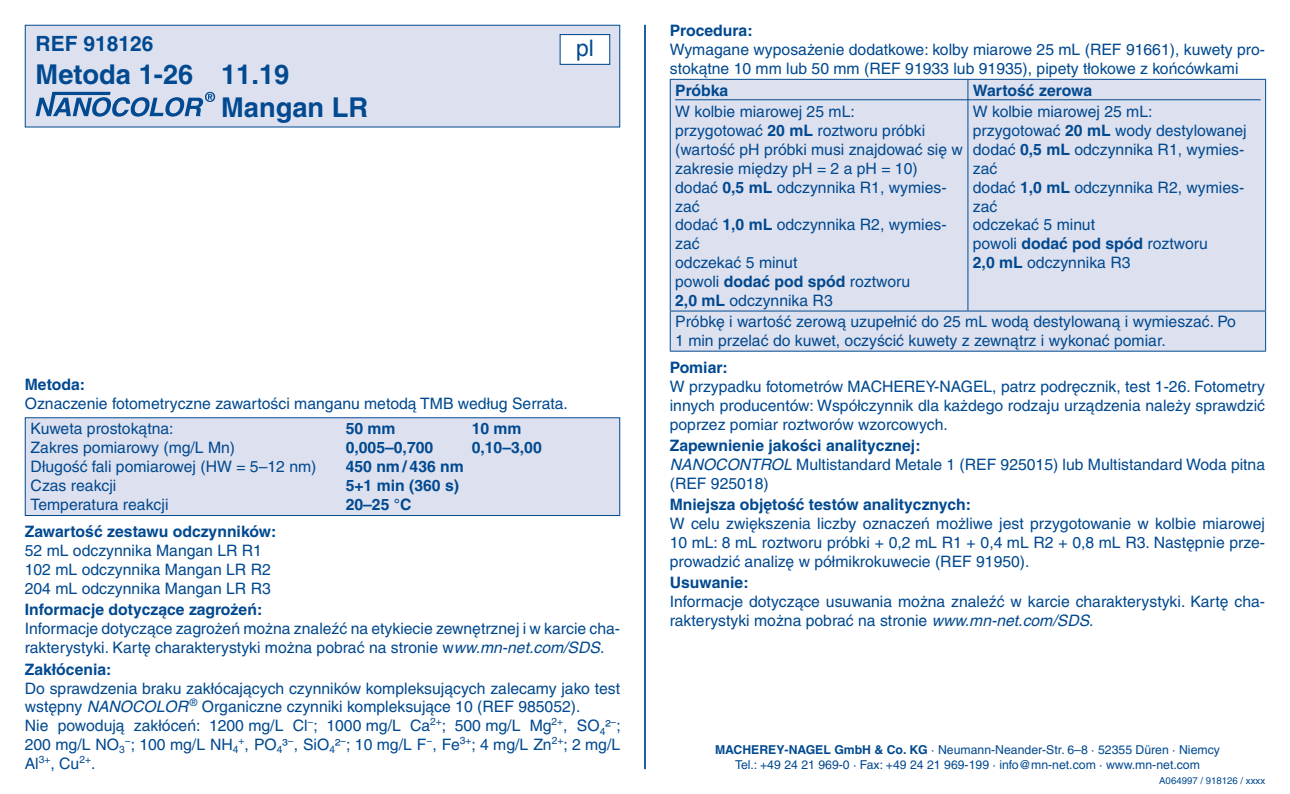
<style>
.page{position:relative;width:1290px;height:794px;background:#fff}
.page>*{position:absolute;margin:0;border:0;box-sizing:border-box;transform-origin:0 0}
.t1{font:700 27.3px/32.9px "Helvetica LT Pro";color:#014990}
.t2{font:22.75px "Helvetica";color:#014990}
.t3{font:700 21px "Helvetica LT Pro";color:#014990}
.t4{font:15.75px/18.9px "Helvetica LT Pro";color:#014990}
.t5{font:700 15.75px "Helvetica LT Pro";color:#014990}
.t6{font:12.25px/14.7px "Helvetica LT Pro";color:#014990;text-align:center}
.t7{font:9.62px "Helvetica LT Pro";color:#014990}
.s1{font-style:italic}
.s2{font-weight:700}
</style>
<div class="page">
<hr style="left:644px;top:25px;width:2px;height:744px;background:#014990">
<div style="left:25px;top:25px;width:595px;height:102px;background:#dde1ef"></div>
<svg style="left:36px;top:92px;width:179px;height:25px"></svg>
<div style="left:25px;top:25px;width:595px;height:102px;border:1px solid #014990"></div>
<div style="left:560px;top:35px;width:50px;height:29px;background:#fff"></div>
<div style="left:560px;top:34px;width:50px;height:31px;border:1px solid #014990"></div>
<div style="left:25px;top:418px;width:595px;height:97px;background:#dde1ef"></div>
<div style="left:25px;top:417px;width:595px;height:99px;border:1px solid #014990"></div>
<div style="left:671px;top:80px;width:594px;height:271px;background:#dde1ef"></div>
<hr style="left:670px;top:79px;width:298px;height:1px;background:#014990">
<hr style="left:670px;top:80px;width:1px;height:230px;background:#014990">
<hr style="left:968px;top:79px;width:298px;height:1px;background:#014990">
<hr style="left:967px;top:80px;width:1px;height:230px;background:#014990">
<hr style="left:1265px;top:80px;width:1px;height:230px;background:#014990">
<hr style="left:670px;top:311px;width:1px;height:40px;background:#014990">
<hr style="left:1265px;top:311px;width:1px;height:40px;background:#014990">
<hr style="left:670px;top:351px;width:298px;height:1px;background:#014990">
<hr style="left:968px;top:351px;width:298px;height:1px;background:#014990">
<hr style="left:670px;top:310px;width:298px;height:1px;background:#014990">
<hr style="left:968px;top:310px;width:298px;height:1px;background:#014990">
<hr style="left:675px;top:99px;width:298px;height:1px;background:#014990">
<hr style="left:973px;top:99px;width:287px;height:1px;background:#014990">
<h3 class="t3" style="left:36px;top:30px;width:119px">REF 918126</h3>
<h1 class="t1" style="left:221px;top:58px;width:149px;text-indent:-185px">Metoda 1‑26 11.19<br>Mangan LR</h1>
<h2 class="t2" style="left:576px;top:30px;width:19px">pl</h2>
<p class="t5" style="left:25px;top:375px;width:62px">Metoda:</p>
<p class="t4" style="left:31px;top:391px;width:539px;line-height:25.2px;text-indent:-6px">Oznaczenie fotometryczne zawartości manganu metodą TMB według Serrata.<br>Kuweta prostokątna:</p>
<p class="t5" style="left:346px;top:419px;width:51px">50 mm</p>
<p class="t5" style="left:472px;top:419px;width:51px">10 mm</p>
<p class="t4" style="left:31px;top:438px;width:206px">Zakres pomiarowy (mg/L Mn)</p>
<p class="t5" style="left:346px;top:438px;width:89px">0,005–0,700</p>
<p class="t5" style="left:472px;top:438px;width:72px">0,10–3,00</p>
<p class="t4" style="left:31px;top:457px;width:287px">Długość fali pomiarowej (HW = 5–12 nm)</p>
<p class="t5" style="left:346px;top:457px;width:120px">450 nm / 436 nm</p>
<p class="t4" style="left:31px;top:476px;width:87px">Czas reakcji</p>
<p class="t5" style="left:346px;top:476px;width:115px">5+1 min (360 s)</p>
<p class="t4" style="left:31px;top:495px;width:139px">Temperatura reakcji</p>
<p class="t5" style="left:346px;top:495px;width:67px">20–25 °C</p>
<p class="t5" style="left:25px;top:522px;width:253px">Zawartość zestawu odczynników:</p>
<p class="t4" style="left:25px;top:541px;width:247px">52 mL odczynnika Mangan LR R1<br>102 mL odczynnika Mangan LR R2<br>204 mL odczynnika Mangan LR R3</p>
<p class="t5" style="left:25px;top:600px;width:239px">Informacje dotyczące zagrożeń:</p>
<p class="t4" style="left:25px;top:619px;width:597px">Informacje dotyczące zagrożeń można znaleźć na etykiecie zewnętrznej i w karcie cha&shy;rakterystyki. Kartę charakterystyki można pobrać na stronie w<span class="s1">ww.mn‑net.com/SDS</span>.</p>
<p class="t5" style="left:25px;top:659px;width:88px">Zakłócenia:</p>
<p class="t4" style="left:25px;top:678px;width:598px">Do sprawdzenia braku zakłócających czynników kompleksujących zalecamy jako test wstępny <span class="s1">NANOCOLOR</span> <sup>®</sup> Organiczne czynniki kompleksujące 10 (REF 985052).<br>Nie powodują zakłóceń: 1200 mg/L Cl<sup>−</sup>; 1000 mg/L Ca<sup>2+</sup>; 500 mg/L Mg<sup>2+</sup>, SO<sub>4</sub>²<sup>−</sup>; 200 mg/L NO<sub>3</sub><sup>−</sup>; 100 mg/L NH<sub>4</sub><sup>+</sup>, PO<sub>4</sub>³<sup>−</sup>, SiO<sub>4</sub>²<sup>−</sup>; 10 mg/L F<sup>−</sup>, Fe<sup>3+</sup>; 4 mg/L Zn<sup>2+</sup>; 2 mg/L Al<sup>3+</sup>, Cu<sup>2+</sup>.</p>
<p class="t5" style="left:670px;top:21px;width:84px">Procedura:</p>
<p class="t4" style="left:670px;top:40px;width:597px">Wymagane wyposażenie dodatkowe: kolby miarowe 25 mL (REF 91661), kuwety pro&shy;stokątne 10 mm lub 50 mm (REF 91933 lub 91935), pipety tłokowe z końcówkami</p>
<p class="t5" style="left:675px;top:80px;width:55px">Próbka</p>
<p class="t4" style="left:675px;top:102px;width:289px">W kolbie miarowej 25 mL:<br>przygotować <span class="s2">20 mL</span> roztworu próbki (wartość pH próbki musi znajdować się w zakresie między pH = 2 a pH = 10) dodać <span class="s2">0,5 mL</span> odczynnika R1, wymies&shy;zać<br>dodać <span class="s2">1,0 mL</span> odczynnika R2, wymies&shy;zać<br>odczekać 5 minut<br>powoli <span class="s2">dodać pod spód</span> roztworu<br><span class="s2">2,0 mL</span> odczynnika R3</p>
<p class="t5" style="left:973px;top:80px;width:121px">Wartość zerowa</p>
<p class="t4" style="left:973px;top:102px;width:275px">W kolbie miarowej 25 mL:<br>przygotować <span class="s2">20 mL</span> wody destylowanej dodać <span class="s2">0,5 mL</span> odczynnika R1, wymies&shy;zać<br>dodać <span class="s2">1,0 mL</span> odczynnika R2, wymies&shy;zać<br>odczekać 5 minut<br>powoli <span class="s2">dodać pod spód</span> roztworu<br><span class="s2">2,0 mL</span> odczynnika R3</p>
<p class="t4" style="left:675px;top:312px;width:562px">Próbkę i wartość zerową uzupełnić do 25 mL wodą destylowaną i wymieszać. Po<br>1 min przelać do kuwet, oczyścić kuwety z zewnątrz i wykonać pomiar.</p>
<p class="t5" style="left:670px;top:358px;width:60px">Pomiar:</p>
<p class="t4" style="left:670px;top:377px;width:597px;text-align:justify">W przypadku fotometrów MACHEREY‑NAGEL, patrz podręcznik, test 1‑26. Fotometry innych producentów: Współczynnik dla każdego rodzaju urządzenia należy sprawdzić poprzez pomiar roztworów wzorcowych.</p>
<p class="t4" style="left:670px;top:436px;width:597px"><span class="s2">Zapewnienie jakości analitycznej:<br></span><span class="s1">NANOCONTROL</span> Multistandard Metale 1 (REF 925015) lub Multistandard Woda pitna (REF 925018)</p>
<p class="t5" style="left:670px;top:495px;width:303px">Mniejsza objętość testów analitycznych:</p>
<p class="t4" style="left:670px;top:514px;width:597px;text-align:justify">W celu zwiększenia liczby oznaczeń możliwe jest przygotowanie w kolbie miarowej 10 mL: 8 mL roztworu próbki + 0,2 mL R1 + 0,4 mL R2 + 0,8 mL R3. Następnie prze&shy;prowadzić analizę w półmikrokuwecie (REF 91950).</p>
<p class="t5" style="left:670px;top:573px;width:80px">Usuwanie:</p>
<p class="t4" style="left:670px;top:592px;width:597px">Informacje dotyczące usuwania można znaleźć w karcie charakterystyki. Kartę cha&shy;rakterystyki można pobrać na stronie <span class="s1">www.mn‑net.com/SDS</span>.</p>
<p class="t6" style="left:715px;top:743px;width:506px"><span class="s2">MACHEREY‑NAGEL GmbH &amp; Co. KG</span> · Neumann-Neander-Str. 6–8 · 52355 Düren · Niemcy<br>Tel.: +49 24 21 969‑0 · Fax: +49 24 21 969‑199 · info@mn‑net.com · www.mn‑net.com</p>
<p class="t7" style="left:1159px;top:774px;width:107px">A064997 / 918126 / xxxx</p>
</div>
